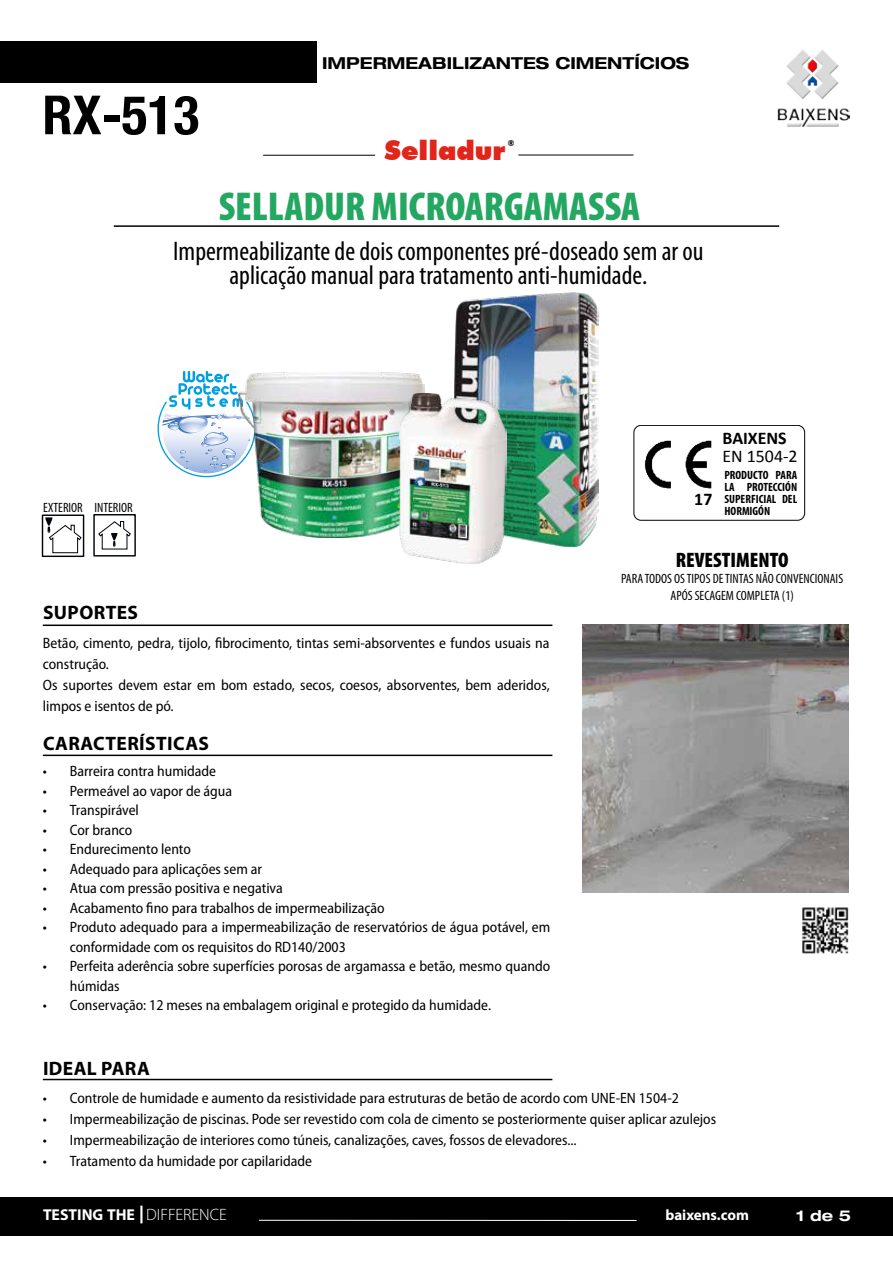
<style>
.page{position:relative;width:893px;height:1263px;background:#fff}
.page>*{position:absolute;margin:0;border:0;box-sizing:border-box;transform-origin:0 0}
.t1{font:700 condensed 54px "Helvetica Neue LT Com";color:#000}
.t2{font:900 condensed 40.5px "Myriad Pro";color:#24a761}
.t3{font:condensed 27px/24px "Myriad Pro";color:#000;text-align:center}
.t4{font:900 27px "Futura BT";color:#e1251b}
.t5{font:900 condensed 21px "Myriad Pro";color:#000}
.t6{font:700 19.5px "Myriad Pro";letter-spacing:.02em;color:#000}
.t7{font:700 17.85px "Calibri";color:#000}
.t8{font:17.85px "Calibri";color:#000}
.t9{font:700 expanded 16.5px "Helvetica Neue LT Pro";color:#000}
.t10{font:700 15.75px "Myriad Pro";color:#fff}
.t11{font:semi-condensed 15px/21px "Myriad Pro";color:#000}
.t12{font:700 15px "Myriad Pro";color:#fff}
.t13{font:700 expanded 15px "Helvetica Neue LT Pro";color:#fff}
.t14{font:condensed 13.5px/16.5px "Myriad Pro";color:#000;text-align:center}
.t15{font:700 condensed 12px/12px "Myriad Pro";color:#000;text-align:justify}
.t16{font:900 8.1px "Futura BT";color:#000}
.s1{font-weight:300;font-size:16.5px}
</style>
<div class="page">
<div style="left:1px;top:42px;width:316px;height:41px;background:#000"></div>
<hr style="left:114px;top:225px;width:665px;height:2px;background:#000">
<img style="left:777px;top:50px;width:72px;height:77px">
<hr style="left:518px;top:155px;width:115px;height:1px;background:#000">
<hr style="left:263px;top:155px;width:112px;height:1px;background:#000">
<div style="left:42px;top:514px;width:42px;height:43px;border:1px solid #01040a"></div>
<svg style="left:45px;top:517px;width:37px;height:36px"></svg>
<hr style="left:43px;top:624px;width:509px;height:2px;background:#000">
<hr style="left:43px;top:1079px;width:509px;height:1px;background:#000">
<hr style="left:43px;top:755px;width:509px;height:1px;background:#000">
<div style="left:93px;top:514px;width:42px;height:43px;border:1px solid #fff"></div>
<div style="left:0;top:1196px;width:893px;height:39px;background:#000"></div>
<hr style="left:140px;top:1205px;width:3px;height:18px;background:#fff">
<hr style="left:259px;top:1220px;width:378px;height:1px;background:#fff">
<div style="left:633px;top:425px;width:172px;height:96px;border:1px solid #000;border-radius:7px"></div>
<img style="left:644px;top:440px;width:68px;height:49px">
<svg style="left:158px;top:371px;width:81px;height:106px"></svg>
<img style="left:454px;top:293px;width:145px;height:253px">
<img style="left:582px;top:625px;width:267px;height:268px">
<img style="left:802px;top:907px;width:47px;height:47px">
<img style="left:239px;top:372px;width:185px;height:166px">
<img style="left:400px;top:394px;width:107px;height:170px">
<div style="left:93px;top:514px;width:43px;height:42px;border:1px solid #01040a"></div>
<svg style="left:98px;top:521px;width:33px;height:29px"></svg>
<h1 class="t1" style="left:43px;top:83px;width:158px">RX-513</h1>
<p class="t9" style="left:322px;top:52px;width:369px">IMPERMEABILIZANTES CIMENTÍCIOS</p>
<h3 class="t4" style="left:385px;top:134px;width:123px">Selladur</h3>
<p class="t16" style="left:508px;top:138px;width:8px">®</p>
<h2 class="t2" style="left:219px;top:184px;width:423px">SELLADUR MICROARGAMASSA</h2>
<h3 class="t3" style="left:173px;top:238px;width:532px">Impermeabilizante de dois componentes pré-doseado sem ar ou aplicação manual para tratamento anti-humidade.</h3>
<p class="t14" style="left:43px;top:499px;width:41px">EXTERIOR</p>
<p class="t14" style="left:94px;top:499px;width:40px">INTERIOR</p>
<h3 class="t6" style="left:43px;top:600px;width:97px">SUPORTES</h3>
<p class="t7" style="left:694px;top:488px;width:20px">17</p>
<p class="t7" style="left:722px;top:427px;width:66px">BAIXENS</p>
<p class="t8" style="left:722px;top:445px;width:77px">EN 1504-2</p>
<p class="t15" style="left:724px;top:469px;width:74px">PRODUCTO PARA LA PROTECCIÓN SUPERFICIAL DEL HORMIGÓN</p>
<h3 class="t5" style="left:676px;top:548px;width:114px">REVESTIMENTO</h3>
<p class="t14" style="left:621px;top:570px;width:223px">PARA TODOS OS TIPOS DE TINTAS NÃO CONVENCIONAIS<br>APÓS SECAGEM COMPLETA (1)</p>
<p class="t11" style="left:43px;top:633px;width:508px">Betão, cimento, pedra, tijolo, fibrocimento, tintas semi-absorventes e fundos usuais na construção.<br>Os suportes devem estar em bom estado, secos, coesos, absorventes, bem aderidos, limpos e isentos de pó.</p>
<h3 class="t6" style="left:43px;top:730px;width:168px">CARACTERÍSTICAS</h3>
<p class="t11" style="left:43px;top:761px;width:175px">• Barreira contra humidade</p>
<p class="t11" style="left:43px;top:780px;width:191px">• Permeável ao vapor de água</p>
<p class="t11" style="left:43px;top:800px;width:98px">• Transpirável</p>
<p class="t11" style="left:43px;top:819px;width:91px">• Cor branco</p>
<p class="t11" style="left:43px;top:839px;width:150px">• Endurecimento lento</p>
<p class="t11" style="left:43px;top:858px;width:221px">• Adequado para aplicações sem ar</p>
<p class="t11" style="left:43px;top:878px;width:242px">• Atua com pressão positiva e negativa</p>
<p class="t11" style="left:43px;top:897px;width:343px">• Acabamento fino para trabalhos de impermeabilização</p>
<p class="t11" style="left:70px;top:918px;width:482px;line-height:19.5px;text-indent:-27px">• Produto adequado para a impermeabilização de reservatórios de água potável, em conformidade com os requisitos do RD140/2003</p>
<p class="t11" style="left:70px;top:957px;width:482px;line-height:19.5px;text-indent:-27px">• Perfeita aderência sobre superfícies porosas de argamassa e betão, mesmo quando húmidas</p>
<p class="t11" style="left:43px;top:995px;width:450px">• Conservação: 12 meses na embalagem original e protegido da humidade.</p>
<h3 class="t6" style="left:43px;top:1056px;width:108px">IDEAL PARA</h3>
<p class="t11" style="left:43px;top:1088px;width:638px">• Controle de humidade e aumento da resistividade para estruturas de betão de acordo com UNE-EN 1504-2</p>
<p class="t11" style="left:43px;top:1109px;width:675px">• Impermeabilização de piscinas. Pode ser revestido com cola de cimento se posteriormente quiser aplicar azulejos</p>
<p class="t11" style="left:43px;top:1130px;width:535px">• Impermeabilização de interiores como túneis, canalizações, caves, fossos de elevadores...</p>
<p class="t11" style="left:43px;top:1151px;width:271px">• Tratamento da humidade por capilaridade</p>
<p class="t10" style="left:43px;top:1204px;width:185px">TESTING THE <span class="s1">DIFFERENCE</span></p>
<p class="t12" style="left:665px;top:1205px;width:85px">baixens.com</p>
<p class="t13" style="left:796px;top:1205px;width:56px">1 de 5</p>
</div>
